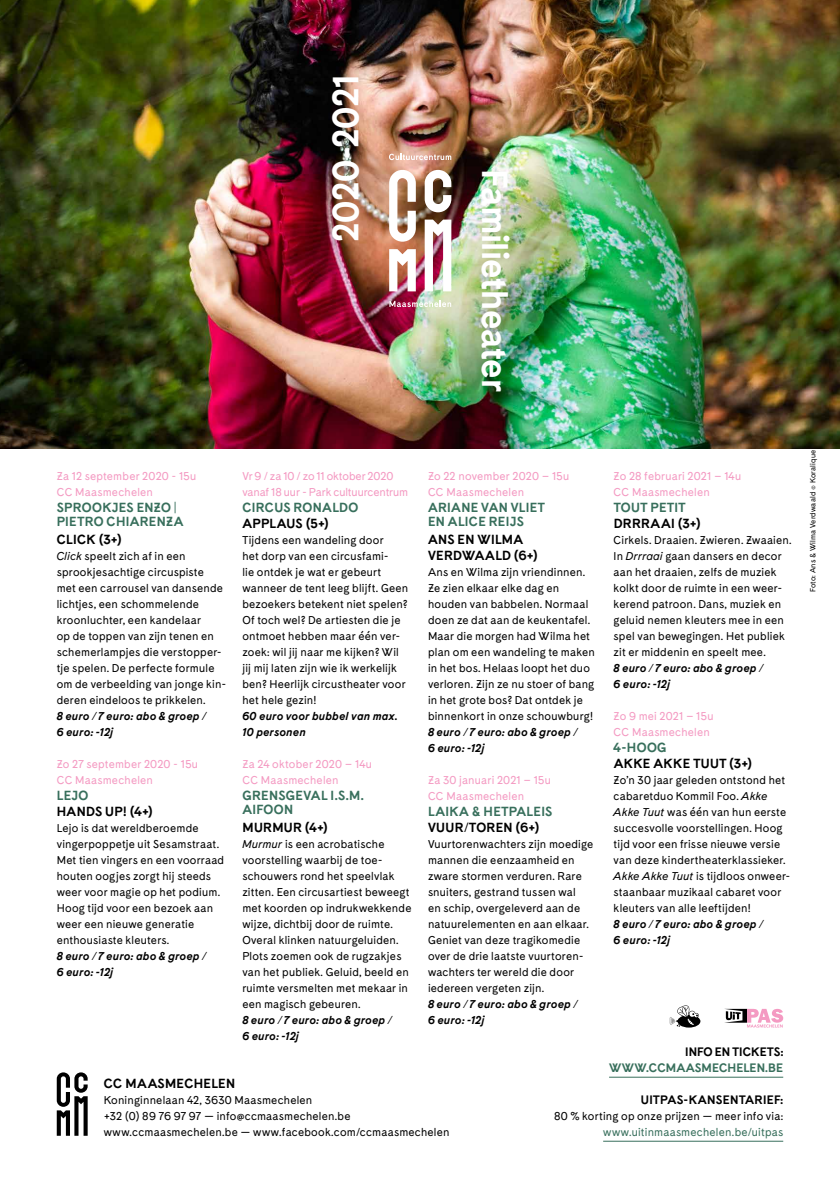
<style>
.page{position:relative;width:840px;height:1191px;background:#fff}
.page>*{position:absolute;margin:0;border:0;box-sizing:border-box;transform-origin:0 0}
.t1{font:700 38.6px "Cadiz";letter-spacing:-.015em;color:#fff}
.t2{font:700 14px/14px "Cadiz";letter-spacing:.025em;color:#386f5c}
.t3{font:700 14px/16px "Cadiz";letter-spacing:.025em;color:#000}
.t4{font:700 13px "Cadiz";letter-spacing:.02em;color:#000}
.t5{font:700 13px "Cadiz";letter-spacing:.005em;color:#386f5c}
.t6{font:500 12px/16px "Cadiz";letter-spacing:.02em;color:#000}
.t7{font:italic 700 12px/16px "Cadiz";letter-spacing:.025em;color:#000}
.t8{font:500 12px/16px "Cadiz";letter-spacing:.015em;color:#f49ac2}
.t9{font:500 12px/16px "Cadiz";letter-spacing:-.01em;color:#f49ac2}
.t10{font:500 12px "Cadiz";letter-spacing:.02em;color:#386f5c}
.t11{font:500 8px "Cadiz";letter-spacing:.02em;color:#000}
.s1{font-style:italic}
</style>
<div class="page">
<img style="left:0;top:0;width:839px;height:448px">
<svg style="left:57px;top:1072px;width:31px;height:63px"></svg>
<svg style="left:669px;top:1005px;width:31px;height:22px"></svg>
<svg style="left:389px;top:154px;width:62px;height:6px"></svg>
<svg style="left:389px;top:301px;width:62px;height:6px"></svg>
<svg style="left:389px;top:170px;width:26px;height:72px"></svg>
<svg style="left:424px;top:170px;width:27px;height:42px"></svg>
<svg style="left:424px;top:220px;width:27px;height:71px"></svg>
<svg style="left:389px;top:249px;width:26px;height:42px"></svg>
<svg style="left:724px;top:1008px;width:58px;height:19px"></svg>
<hr style="left:608px;top:1076px;width:174px;height:1px;background:#386f5c">
<hr style="left:603px;top:1140px;width:179px;height:1px;background:#386f5c">
<h1 class="t1" style="left:320px;top:242px;width:169px;rotate:-90deg">2020-2021</h1>
<h1 class="t1" style="left:519px;top:169px;width:223px;rotate:90deg">Familietheater</h1>
<p class="t8" style="left:57px;top:468px;width:141px">Za 12 september 2020 - 15u<br>CC Maasmechelen</p>
<p class="t2" style="left:57px;top:500px;width:128px">SPROOKJES ENZO |<br>PIETRO CHIARENZA</p>
<p class="t3" style="left:57px;top:531px;width:66px">CLICK (3+)</p>
<p class="t6" style="left:57px;top:548px;width:171px"><span class="s1">Click</span> speelt zich af in een sprookjesachtige circuspiste<br>met een carrousel van dansende lichtjes, een schommelende kroonluchter, een kandelaar<br>op de toppen van zijn tenen en schemerlampjes die verstopper&shy;tje spelen. De perfecte formule om de verbeelding van jonge kin&shy;deren eindeloos te prikkelen.</p>
<p class="t7" style="left:57px;top:708px;width:150px">8 euro / 7 euro: abo &amp; groep /<br>6 euro: -12j</p>
<p class="t8" style="left:57px;top:756px;width:143px">Zo 27 september 2020 - 15u<br>CC Maasmechelen</p>
<p class="t2" style="left:57px;top:788px;width:33px">LEJO</p>
<p class="t3" style="left:57px;top:803px;width:98px">HANDS UP! (4+)</p>
<p class="t6" style="left:57px;top:820px;width:169px">Lejo is dat wereldberoemde vingerpoppetje uit Sesamstraat.<br>Met tien vingers en een voorraad houten oogjes zorgt hij steeds weer voor magie op het podium.<br>Hoog tijd voor een bezoek aan weer een nieuwe generatie enthousiaste kleuters.</p>
<p class="t7" style="left:57px;top:948px;width:150px">8 euro / 7 euro: abo &amp; groep /<br>6 euro: -12j</p>
<p class="t9" style="left:242px;top:468px;width:167px">Vr 9 / za 10 / zo 11 oktober 2020 vanaf 18 uur - Park cultuurcentrum</p>
<p class="t2" style="left:242px;top:500px;width:117px">CIRCUS RONALDO</p>
<p class="t3" style="left:242px;top:515px;width:88px">APPLAUS (5+)</p>
<p class="t6" style="left:242px;top:532px;width:167px">Tijdens een wandeling door<br>het dorp van een circusfami-<br>lie ontdek je wat er gebeurt wanneer de tent leeg blijft. Geen bezoekers betekent niet spelen?<br>Of toch wel? De artiesten die je ontmoet hebben maar één ver&shy;zoek: wil jij naar me kijken? Wil jij mij laten zijn wie ik werkelijk ben? Heerlijk circustheater voor het hele gezin!</p>
<p class="t7" style="left:242px;top:708px;width:157px">60 euro voor bubbel van max.<br>10 personen</p>
<p class="t8" style="left:242px;top:756px;width:131px">Za 24 oktober 2020 – 14u<br>CC Maasmechelen</p>
<p class="t2" style="left:242px;top:788px;width:123px">GRENSGEVAL I.S.M.<br>AIFOON</p>
<p class="t3" style="left:242px;top:819px;width:87px">MURMUR (4+)</p>
<p class="t6" style="left:242px;top:836px;width:170px"><span class="s1">Murmur</span> is een acrobatische voorstelling waarbij de toe&shy;schouwers rond het speelvlak zitten. Een circusartiest beweegt met koorden op indrukwekkende wijze, dichtbij door de ruimte.<br>Overal klinken natuurgeluiden.<br>Plots zoemen ook de rugzakjes van het publiek. Geluid, beeld en ruimte versmelten met mekaar in een magisch gebeuren.</p>
<p class="t7" style="left:242px;top:1012px;width:150px">8 euro / 7 euro: abo &amp; groep /<br>6 euro: -12j</p>
<p class="t8" style="left:428px;top:468px;width:143px">Zo 22 november 2020 – 15u<br>CC Maasmechelen</p>
<p class="t2" style="left:428px;top:500px;width:118px">ARIANE VAN VLIET<br>EN ALICE REIJS</p>
<p class="t3" style="left:428px;top:531px;width:111px">ANS EN WILMA<br>VERDWAALD (6+)</p>
<p class="t6" style="left:428px;top:564px;width:168px">Ans en Wilma zijn vriendinnen.<br>Ze zien elkaar elke dag en houden van babbelen. Normaal doen ze dat aan de keukentafel.<br>Maar die morgen had Wilma het plan om een wandeling te maken in het bos. Helaas loopt het duo verloren. Zijn ze nu stoer of bang in het grote bos? Dat ontdek je binnenkort in onze schouwburg!</p>
<p class="t7" style="left:428px;top:724px;width:150px">8 euro / 7 euro: abo &amp; groep /<br>6 euro: -12j</p>
<p class="t8" style="left:428px;top:772px;width:124px">Za 30 januari 2021 – 15u<br>CC Maasmechelen</p>
<p class="t2" style="left:428px;top:804px;width:126px">LAIKA &amp; HETPALEIS</p>
<p class="t3" style="left:428px;top:819px;width:113px">VUUR/TOREN (6+)</p>
<p class="t6" style="left:428px;top:836px;width:167px">Vuurtorenwachters zijn moedige mannen die eenzaamheid en zware stormen verduren. Rare snuiters, gestrand tussen wal<br>en schip, overgeleverd aan de natuurelementen en aan elkaar.<br>Geniet van deze tragikomedie over de drie laatste vuurtoren&shy;wachters ter wereld die door iedereen vergeten zijn.</p>
<p class="t7" style="left:428px;top:996px;width:150px">8 euro / 7 euro: abo &amp; groep /<br>6 euro: -12j</p>
<p class="t8" style="left:613px;top:468px;width:129px">Zo 28 februari 2021 – 14u<br>CC Maasmechelen</p>
<p class="t2" style="left:613px;top:500px;width:73px">TOUT PETIT</p>
<p class="t3" style="left:613px;top:515px;width:89px">DRRRAAI (3+)</p>
<p class="t6" style="left:613px;top:532px;width:179px">Cirkels. Draaien. Zwieren. Zwaaien.<br>In <span class="s1">Drrraai</span> gaan dansers en decor aan het draaien, zelfs de muziek kolkt door de ruimte in een weer&shy;kerend patroon. Dans, muziek en geluid nemen kleuters mee in een spel van bewegingen. Het publiek zit er middenin en speelt mee.</p>
<p class="t7" style="left:613px;top:660px;width:150px">8 euro / 7 euro: abo &amp; groep /<br>6 euro: -12j</p>
<p class="t8" style="left:613px;top:708px;width:101px">Zo 9 mei 2021 – 15u<br>CC Maasmechelen</p>
<p class="t2" style="left:613px;top:740px;width:54px">4-HOOG</p>
<p class="t3" style="left:613px;top:755px;width:140px">AKKE AKKE TUUT (3+)</p>
<p class="t6" style="left:613px;top:772px;width:178px">Zo’n 30 jaar geleden ontstond het cabaretduo Kommil Foo. <span class="s1">Akke<br>Akke Tuut</span> was één van hun eerste succesvolle voorstellingen. Hoog tijd voor een frisse nieuwe versie van deze kindertheaterklassieker.<br><span class="s1">Akke Akke Tuut</span> is tijdloos onweer&shy;staanbaar muzikaal cabaret voor kleuters van alle leeftijden!</p>
<p class="t7" style="left:613px;top:916px;width:150px">8 euro / 7 euro: abo &amp; groep /<br>6 euro: -12j</p>
<p class="t3" style="left:104px;top:1075px;width:133px">CC MAASMECHELEN</p>
<p class="t6" style="left:104px;top:1092px;width:347px">Koninginnelaan 42, 3630 Maasmechelen<br>+32 (0) 89 76 97 97 — info@ccmaasmechelen.be www.ccmaasmechelen.be — www.facebook.com/ccmaasmechelen</p>
<p class="t4" style="left:684px;top:1043px;width:99px">INFO EN TICKETS:</p>
<p class="t5" style="left:608px;top:1059px;width:175px">WWW.CCMAASMECHELEN.BE</p>
<p class="t4" style="left:640px;top:1091px;width:144px">UITPAS-KANSENTARIEF:</p>
<p class="t6" style="left:554px;top:1108px;width:230px">80 % korting op onze prijzen — meer info via:</p>
<p class="t10" style="left:603px;top:1125px;width:181px">www.uitinmaasmechelen.be/uitpas</p>
<p class="t11" style="left:807px;top:592px;width:144px;rotate:-90deg">Foto: Ans &amp; Wilma Verdwaald © Koralique</p>
</div>
